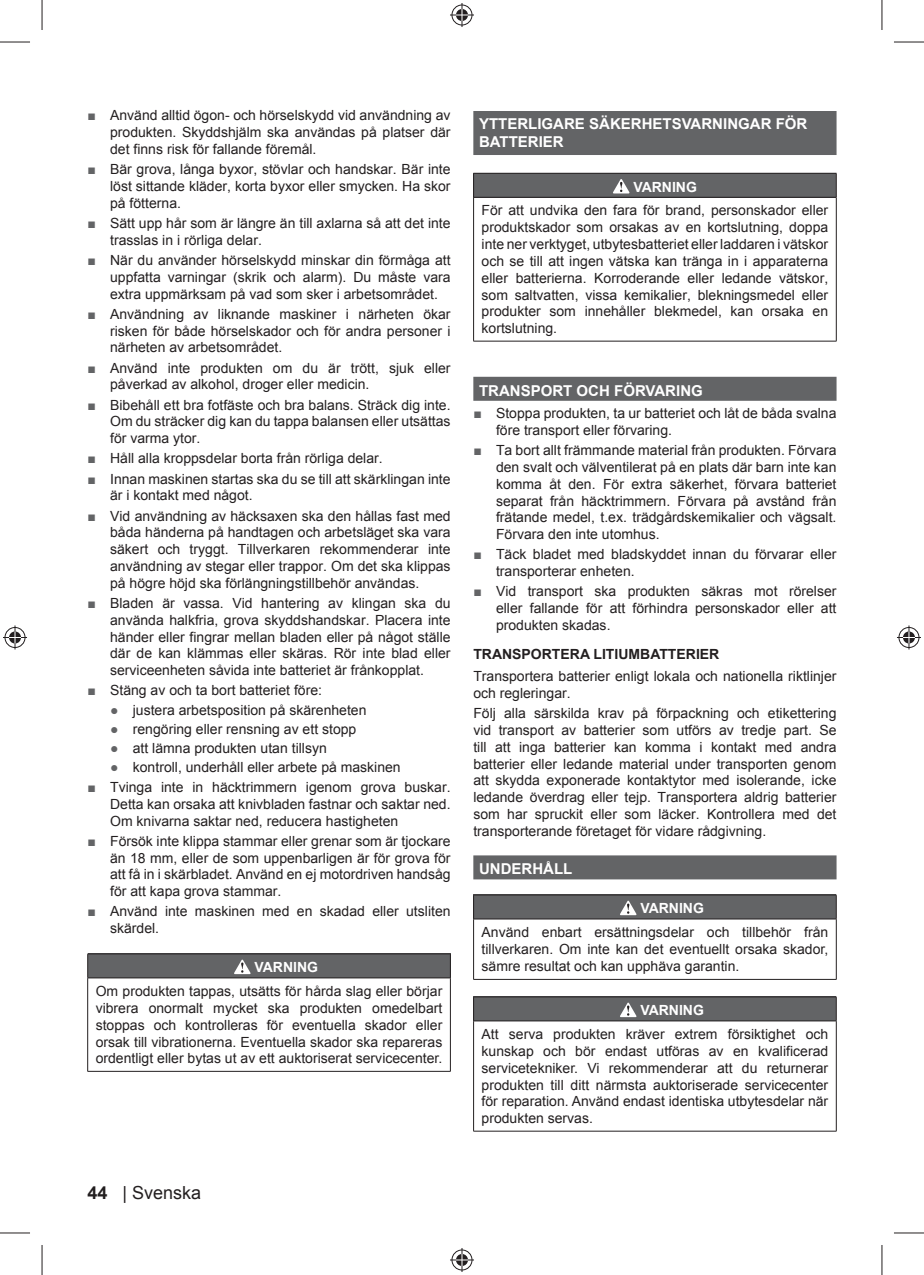
<style>
.page{position:relative;width:924px;height:1275px;background:#fff}
.page>*{position:absolute;margin:0;border:0;box-sizing:border-box;transform-origin:0 0}
.t1{font:18px "Arial";color:#231f20}
.t2{font:700 15px/18px "Arial";color:#fff}
.t3{font:14px/16.8px "Arial";color:#231f20;text-align:justify}
.t4{font:700 14px "Arial";color:#fff}
.t5{font:700 14px "Arial";color:#231f20}
.s1{color:#636466}
.s2{font-weight:700}
</style>
<div class="page">
<div style="left:88px;top:954px;width:362px;height:24px;background:#636466"></div>
<hr style="left:87px;top:978px;width:1px;height:93px;background:#231f20">
<hr style="left:450px;top:978px;width:1px;height:93px;background:#231f20">
<hr style="left:87px;top:1071px;width:363px;height:1px;background:#231f20">
<svg style="left:87px;top:954px;width:1px;height:23px"></svg>
<svg style="left:450px;top:954px;width:1px;height:23px"></svg>
<hr style="left:87px;top:953px;width:363px;height:1px;background:#231f20">
<hr style="left:87px;top:977px;width:363px;height:1px;background:#231f20">
<svg style="left:234px;top:959px;width:16px;height:15px"></svg>
<div style="left:473px;top:111px;width:363px;height:44px;background:#636466"></div>
<div style="left:473px;top:377px;width:363px;height:24px;background:#636466"></div>
<div style="left:473px;top:855px;width:363px;height:24px;background:#636466"></div>
<div style="left:473px;top:173px;width:362px;height:24px;background:#636466"></div>
<hr style="left:473px;top:197px;width:1px;height:144px;background:#231f20">
<hr style="left:835px;top:197px;width:1px;height:144px;background:#231f20">
<hr style="left:473px;top:341px;width:363px;height:1px;background:#231f20">
<svg style="left:473px;top:174px;width:1px;height:23px"></svg>
<svg style="left:835px;top:174px;width:1px;height:23px"></svg>
<hr style="left:473px;top:173px;width:363px;height:1px;background:#231f20">
<hr style="left:473px;top:197px;width:363px;height:1px;background:#231f20">
<svg style="left:613px;top:179px;width:16px;height:14px"></svg>
<div style="left:473px;top:895px;width:362px;height:24px;background:#636466"></div>
<hr style="left:473px;top:919px;width:1px;height:60px;background:#231f20">
<hr style="left:835px;top:919px;width:1px;height:60px;background:#231f20">
<hr style="left:473px;top:979px;width:363px;height:1px;background:#231f20">
<svg style="left:473px;top:895px;width:1px;height:23px"></svg>
<svg style="left:835px;top:895px;width:1px;height:23px"></svg>
<hr style="left:473px;top:894px;width:363px;height:1px;background:#231f20">
<hr style="left:473px;top:918px;width:363px;height:1px;background:#231f20">
<svg style="left:620px;top:900px;width:16px;height:15px"></svg>
<div style="left:473px;top:997px;width:362px;height:24px;background:#636466"></div>
<hr style="left:473px;top:1021px;width:1px;height:110px;background:#231f20">
<hr style="left:835px;top:1021px;width:1px;height:110px;background:#231f20">
<hr style="left:473px;top:1130px;width:363px;height:1px;background:#231f20">
<svg style="left:473px;top:997px;width:1px;height:23px"></svg>
<svg style="left:835px;top:997px;width:1px;height:23px"></svg>
<hr style="left:473px;top:996px;width:363px;height:1px;background:#231f20">
<hr style="left:473px;top:1020px;width:363px;height:1px;background:#231f20">
<svg style="left:620px;top:1002px;width:16px;height:15px"></svg>
<hr style="left:0;top:42px;width:30px;height:1px;background:#231f20">
<hr style="left:893px;top:42px;width:30px;height:1px;background:#231f20">
<hr style="left:0;top:1232px;width:30px;height:1px;background:#231f20">
<hr style="left:893px;top:1232px;width:30px;height:1px;background:#231f20">
<hr style="left:42px;top:0;width:1px;height:30px;background:#231f20">
<hr style="left:42px;top:1245px;width:1px;height:30px;background:#231f20">
<hr style="left:881px;top:0;width:1px;height:30px;background:#231f20">
<hr style="left:881px;top:1245px;width:1px;height:30px;background:#231f20">
<svg style="left:450px;top:3px;width:24px;height:24px"></svg>
<svg style="left:450px;top:1248px;width:24px;height:24px"></svg>
<svg style="left:3px;top:625px;width:24px;height:24px"></svg>
<svg style="left:897px;top:625px;width:23px;height:24px"></svg>
<p class="t3" style="left:110px;top:107px;width:342px;text-indent:-23px"><span class="s1">■</span> Använd alltid ögon- och hörselskydd vid användning av produkten. Skyddshjälm ska användas på platser där det finns risk för fallande föremål.</p>
<p class="t3" style="left:110px;top:161px;width:342px;text-indent:-23px"><span class="s1">■</span> Bär grova, långa byxor, stövlar och handskar. Bär inte löst sittande kläder, korta byxor eller smycken. Ha skor på fötterna.</p>
<p class="t3" style="left:110px;top:215px;width:342px;text-indent:-23px"><span class="s1">■</span> Sätt upp hår som är längre än till axlarna så att det inte trasslas in i rörliga delar.</p>
<p class="t3" style="left:110px;top:252px;width:342px;text-indent:-23px"><span class="s1">■</span> När du använder hörselskydd minskar din förmåga att uppfatta varningar (skrik och alarm). Du måste vara extra uppmärksam på vad som sker i arbetsområdet.</p>
<p class="t3" style="left:110px;top:305px;width:342px;text-indent:-23px"><span class="s1">■</span> Användning av liknande maskiner i närheten ökar risken för både hörselskador och för andra personer i närheten av arbetsområdet.</p>
<p class="t3" style="left:110px;top:359px;width:342px;text-indent:-23px"><span class="s1">■</span> Använd inte produkten om du är trött, sjuk eller påverkad av alkohol, droger eller medicin.</p>
<p class="t3" style="left:110px;top:396px;width:342px;text-indent:-23px"><span class="s1">■</span> Bibehåll ett bra fotfäste och bra balans. Sträck dig inte.<br>Om du sträcker dig kan du tappa balansen eller utsättas för varma ytor.</p>
<p class="t3" style="left:87px;top:450px;width:296px"><span class="s1">■</span> Håll alla kroppsdelar borta från rörliga delar.</p>
<p class="t3" style="left:110px;top:470px;width:342px;text-indent:-23px"><span class="s1">■</span> Innan maskinen startas ska du se till att skärklingan inte är i kontakt med något.</p>
<p class="t3" style="left:110px;top:507px;width:342px;text-indent:-23px"><span class="s1">■</span> Vid användning av häcksaxen ska den hållas fast med båda händerna på handtagen och arbetsläget ska vara säkert och tryggt. Tillverkaren rekommenderar inte användning av stegar eller trappor. Om det ska klippas på högre höjd ska förlängningstillbehör användas.</p>
<p class="t3" style="left:110px;top:595px;width:342px;text-indent:-23px"><span class="s1">■</span> Bladen är vassa. Vid hantering av klingan ska du använda halkfria, grova skyddshandskar. Placera inte händer eller fingrar mellan bladen eller på något ställe där de kan klämmas eller skäras. Rör inte blad eller serviceenheten såvida inte batteriet är frånkopplat.</p>
<p class="t3" style="left:87px;top:682px;width:236px"><span class="s1">■</span> Stäng av och ta bort batteriet före:</p>
<p class="t3" style="left:110px;top:701px;width:258px"><span class="s1">●</span> justera arbetsposition på skärenheten</p>
<p class="t3" style="left:110px;top:720px;width:248px"><span class="s1">●</span> rengöring eller rensning av ett stopp</p>
<p class="t3" style="left:110px;top:739px;width:218px"><span class="s1">●</span> att lämna produkten utan tillsyn</p>
<p class="t3" style="left:110px;top:758px;width:292px"><span class="s1">●</span> kontroll, underhåll eller arbete på maskinen</p>
<p class="t3" style="left:110px;top:778px;width:342px;text-indent:-23px"><span class="s1">■</span> Tvinga inte in häcktrimmern igenom grova buskar.<br>Detta kan orsaka att knivbladen fastnar och saktar ned.<br>Om knivarna saktar ned, reducera hastigheten</p>
<p class="t3" style="left:110px;top:832px;width:342px;text-indent:-23px"><span class="s1">■</span> Försök inte klippa stammar eller grenar som är tjockare än 18 mm, eller de som uppenbarligen är för grova för att få in i skärbladet. Använd en ej motordriven handsåg för att kapa grova stammar.</p>
<p class="t3" style="left:110px;top:903px;width:342px;text-indent:-23px"><span class="s1">■</span> Använd inte maskinen med en skadad eller utsliten skärdel.</p>
<p class="t4" style="left:254px;top:959px;width:65px">VARNING</p>
<p class="t3" style="left:96px;top:983px;width:348px">Om produkten tappas, utsätts för hårda slag eller börjar vibrera onormalt mycket ska produkten omedelbart stoppas och kontrolleras för eventuella skador eller orsak till vibrationerna. Eventuella skador ska repareras ordentligt eller bytas ut av ett auktoriserat servicecenter.</p>
<p class="t2" style="left:479px;top:115px;width:330px">YTTERLIGARE SÄKERHETSVARNINGAR FÖR<br>BATTERIER</p>
<p class="t4" style="left:633px;top:179px;width:65px">VARNING</p>
<p class="t3" style="left:481px;top:202px;width:348px">För att undvika den fara för brand, personskador eller produktskador som orsakas av en kortslutning, doppa inte ner verktyget, utbytesbatteriet eller laddaren i vätskor och se till att ingen vätska kan tränga in i apparaterna eller batterierna. Korroderande eller ledande vätskor, som saltvatten, vissa kemikalier, blekningsmedel eller produkter som innehåller blekmedel, kan orsaka en kortslutning.</p>
<p class="t2" style="left:479px;top:381px;width:225px">TRANSPORT OCH FÖRVARING</p>
<p class="t3" style="left:496px;top:405px;width:342px;text-indent:-23px"><span class="s1">■</span> Stoppa produkten, ta ur batteriet och låt de båda svalna före transport eller förvaring.</p>
<p class="t3" style="left:496px;top:442px;width:342px;text-indent:-23px"><span class="s1">■</span> Ta bort allt främmande material från produkten. Förvara den svalt och välventilerat på en plats där barn inte kan komma åt den. För extra säkerhet, förvara batteriet separat från häcktrimmern. Förvara på avstånd från frätande medel, t.ex. trädgårdskemikalier och vägsalt.<br>Förvara den inte utomhus.</p>
<p class="t3" style="left:496px;top:546px;width:342px;text-indent:-23px"><span class="s1">■</span> Täck bladet med bladskyddet innan du förvarar eller transporterar enheten.</p>
<p class="t3" style="left:496px;top:583px;width:342px;text-indent:-23px"><span class="s1">■</span> Vid transport ska produkten säkras mot rörelser eller fallande för att förhindra personskador eller att produkten skadas.</p>
<p class="t5" style="left:473px;top:646px;width:247px">TRANSPORTERA LITIUMBATTERIER</p>
<p class="t3" style="left:473px;top:668px;width:364px">Transportera batterier enligt lokala och nationella riktlinjer och regleringar.</p>
<p class="t3" style="left:473px;top:705px;width:364px">Följ alla särskilda krav på förpackning och etikettering vid transport av batterier som utförs av tredje part. Se till att inga batterier kan komma i kontakt med andra batterier eller ledande material under transporten genom att skydda exponerade kontaktytor med isolerande, icke ledande överdrag eller tejp. Transportera aldrig batterier som har spruckit eller som läcker. Kontrollera med det transporterande företaget för vidare rådgivning.</p>
<p class="t2" style="left:479px;top:860px;width:95px">UNDERHÅLL</p>
<p class="t4" style="left:640px;top:900px;width:65px">VARNING</p>
<p class="t3" style="left:481px;top:924px;width:348px">Använd enbart ersättningsdelar och tillbehör från tillverkaren. Om inte kan det eventuellt orsaka skador, sämre resultat och kan upphäva garantin.</p>
<p class="t4" style="left:640px;top:1002px;width:65px">VARNING</p>
<p class="t3" style="left:481px;top:1026px;width:348px">Att serva produkten kräver extrem försiktighet och kunskap och bör endast utföras av en kvalificerad servicetekniker. Vi rekommenderar att du returnerar produkten till ditt närmsta auktoriserade servicecenter för reparation. Använd endast identiska utbytesdelar när produkten servas.</p>
<p class="t1" style="left:87px;top:1182px;width:115px"><span class="s2">44</span> | Svenska</p>
</div>
